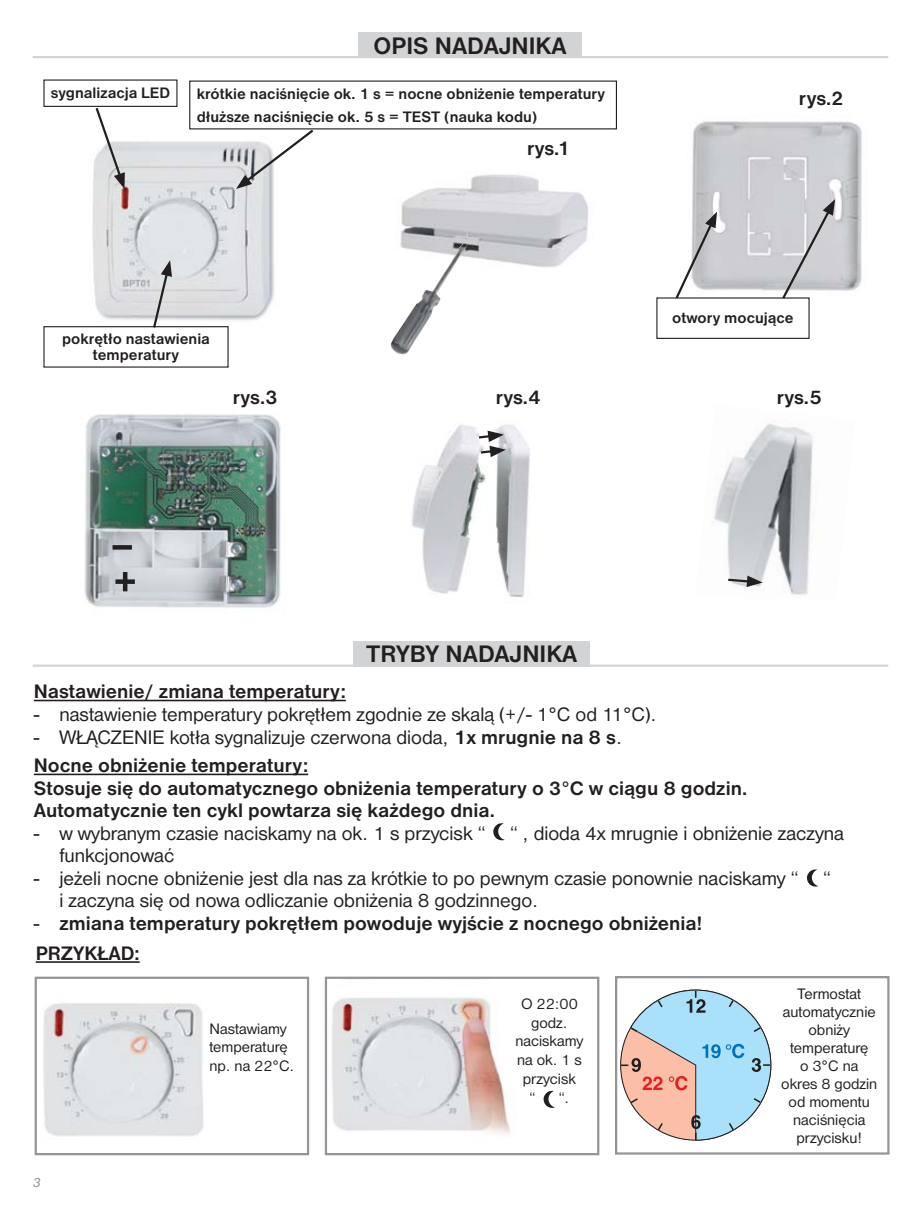
<style>
.page{position:relative;width:921px;height:1225px;background:#fff}
.page>*{position:absolute;margin:0;border:0;box-sizing:border-box;transform-origin:0 0}
.t1{font:700 24.75px "Nimbus Sans DOT";color:#231f20}
.t2{font:20.25px/28.8px "Nimbus Sans DOT";color:#231f20}
.t3{font:700 20.25px/22.5px "Nimbus Sans DOT";color:#231f20}
.t4{font:15.75px/18px "Nimbus Sans DOT";color:#231f20}
.t5{font:700 15.75px/22.5px "Nimbus Sans DOT";color:#231f20}
.t6{font:italic 13.5px "Nimbus Sans DOT";color:#939598}
.s1{font-weight:700}
.s2{font-weight:400}
</style>
<div class="page">
<img style="left:43px;top:1003px;width:161px;height:133px">
<div style="left:35px;top:976px;width:274px;height:179px;border:2px solid #939598"></div>
<img style="left:327px;top:997px;width:184px;height:137px">
<div style="left:324px;top:976px;width:275px;height:179px;border:2px solid #939598"></div>
<svg style="left:620px;top:989px;width:151px;height:151px"></svg>
<div style="left:614px;top:976px;width:275px;height:178px;border:2px solid #939598"></div>
<img style="left:401px;top:174px;width:187px;height:94px">
<img style="left:92px;top:129px;width:182px;height:203px">
<img style="left:390px;top:224px;width:77px;height:131px">
<img style="left:412px;top:424px;width:118px;height:173px">
<img style="left:714px;top:423px;width:99px;height:172px">
<img style="left:692px;top:121px;width:170px;height:170px">
<img style="left:84px;top:414px;width:197px;height:194px">
<svg style="left:476px;top:431px;width:29px;height:26px"></svg>
<svg style="left:725px;top:575px;width:37px;height:12px"></svg>
<hr style="left:33px;top:56px;width:854px;height:2px;background:#d1d3d4">
<div style="left:358px;top:33px;width:223px;height:25px;background:#d1d3d4"></div>
<hr style="left:33px;top:664px;width:854px;height:3px;background:#d1d3d4">
<div style="left:353px;top:641px;width:236px;height:26px;background:#d1d3d4"></div>
<hr style="left:34px;top:700px;width:311px;height:1px;background:#231f20">
<hr style="left:34px;top:773px;width:274px;height:2px;background:#231f20">
<hr style="left:36px;top:961px;width:104px;height:2px;background:#231f20">
<div style="left:43px;top:79px;width:134px;height:28px;border:1px solid #231f20"></div>
<div style="left:43px;top:326px;width:185px;height:42px;border:1px solid #231f20"></div>
<svg style="left:94px;top:105px;width:31px;height:84px"></svg>
<svg style="left:236px;top:128px;width:79px;height:61px"></svg>
<svg style="left:151px;top:260px;width:21px;height:70px"></svg>
<div style="left:656px;top:297px;width:153px;height:42px;border:1px solid #231f20"></div>
<svg style="left:673px;top:212px;width:43px;height:87px"></svg>
<svg style="left:779px;top:199px;width:55px;height:102px;background:#c8c8cb"></svg>
<div style="left:112px;top:545px;width:20px;height:5px;background:#231f20"></div>
<div style="left:115px;top:579px;width:20px;height:5px;background:#231f20"></div>
<hr style="left:123px;top:572px;width:4px;height:19px;background:#231f20">
<svg style="left:543px;top:1091px;width:11px;height:17px"></svg>
<svg style="left:493px;top:823px;width:11px;height:17px"></svg>
<svg style="left:807px;top:869px;width:11px;height:17px"></svg>
<p class="t1" style="left:373px;top:36px;width:194px">OPIS NADAJNIKA</p>
<p class="t5" style="left:51px;top:82px;width:121px">sygnalizacja LED</p>
<p class="t5" style="left:197px;top:83px;width:409px">krótkie naciśnięcie ok. 1 s = nocne obniżenie temperatury dłuższe naciśnięcie ok. 5 s = TEST (nauka kodu)</p>
<p class="t5" style="left:62px;top:331px;width:149px;line-height:15.8px;text-align:center">pokrętło nastawienia temperatury</p>
<p class="t3" style="left:527px;top:137px;width:44px">rys.1</p>
<p class="t3" style="left:798px;top:88px;width:46px">rys.2</p>
<p class="t5" style="left:672px;top:307px;width:123px">otwory mocujące</p>
<p class="t3" style="left:233px;top:386px;width:46px">rys.3</p>
<p class="t3" style="left:495px;top:386px;width:46px">rys.4</p>
<p class="t3" style="left:776px;top:386px;width:46px">rys.5</p>
<p class="t1" style="left:366px;top:644px;width:212px">TRYBY NADAJNIKA</p>
<p class="t3" style="left:34px;top:681px;width:313px">Nastawienie/ zmiana temperatury:</p>
<p class="t2" style="left:34px;top:701px;width:624px">- nastawienie temperatury pokrętłem zgodnie ze skalą (+/- 1°C od 11°C).</p>
<p class="t2" style="left:34px;top:724px;width:589px">- WŁĄCZENIE kotła sygnalizuje czerwona dioda, <span class="s1">1x mrugnie na 8 s</span>.<br><span class="s1">Nocne obniżenie temperatury:</span></p>
<p class="t3" style="left:34px;top:777px;width:714px">Stosuje się do automatycznego obniżenia temperatury o 3°C w ciągu 8 godzin.<br>Automatycznie ten cykl powtarza się każdego dnia.</p>
<p class="t2" style="left:34px;top:820px;width:452px">- w wybranym czasie naciskamy na ok. 1 s przycisk “</p>
<p class="t2" style="left:510px;top:820px;width:335px">“ , dioda 4x mrugnie i obniżenie zaczyna</p>
<p class="t2" style="left:59px;top:843px;width:116px">funkcjonować</p>
<p class="t2" style="left:59px;top:868px;width:772px;line-height:22.5px;text-indent:-26px">- jeżeli nocne obniżenie jest dla nas za krótkie to po pewnym czasie ponownie naciskamy “ “ i zaczyna się od nowa odliczanie obniżenia 8 godzinnego.</p>
<p class="t3" style="left:34px;top:908px;width:669px;line-height:30.2px"><span class="s2">-</span> zmiana temperatury pokrętłem powoduje wyjście z nocnego obniżenia!<br>PRZYKŁAD:</p>
<p class="t6" style="left:33px;top:1177px;width:9px">3</p>
<p class="t4" style="left:209px;top:1020px;width:86px;line-height:18.9px">Nastawiamy temperaturę np. na 22°C.</p>
<p class="t4" style="left:520px;top:996px;width:58px">O 22:00</p>
<p class="t4" style="left:531px;top:1014px;width:38px">godz.</p>
<p class="t4" style="left:515px;top:1033px;width:69px">naciskamy</p>
<p class="t4" style="left:517px;top:1052px;width:66px">na ok. 1 s</p>
<p class="t4" style="left:522px;top:1071px;width:54px">przycisk</p>
<p class="t4" style="left:529px;top:1090px;width:7px">“</p>
<p class="t4" style="left:558px;top:1090px;width:12px">“.</p>
<p class="t4" style="left:780px;top:986px;width:97px;text-align:center">Termostat automatycznie obniży temperaturę<br>o 3°C na okres 8 godzin od momentu naciśnięcia przycisku!</p>
</div>
